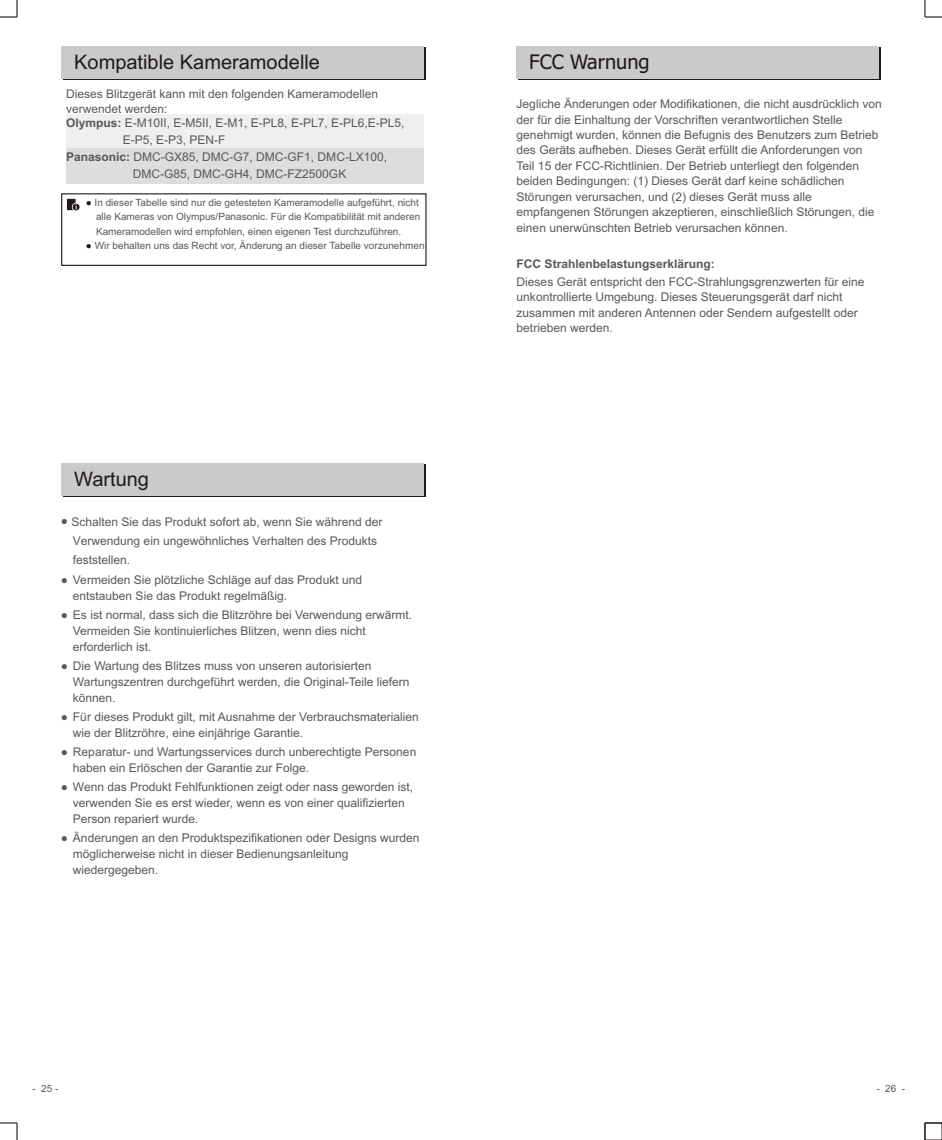
<style>
.page{position:relative;width:942px;height:1140px;background:#fff}
.page>*{position:absolute;margin:0;border:0;box-sizing:border-box;transform-origin:0 0}
.t1{font:20px "Arial";color:#231916}
.t2{font:20px "Zawgyi One";color:#231916}
.t3{font:12px/16px "Arial";color:#595857}
.t4{font:12px/19.2px "Arial Unicode MS";color:#595857}
.t5{font:700 12px "Arial";color:#595857}
.t6{font:10px/14.6px "Arial";color:#595857}
.s1{font-weight:700}
.s2{font-family:"Arial Unicode MS"}
.s3{font-family:"Arial"}
.s4{color:#231916}
</style>
<div class="page">
<svg style="left:0;top:0;width:18px;height:18px"></svg>
<svg style="left:924px;top:0;width:17px;height:18px"></svg>
<svg style="left:0;top:1122px;width:18px;height:18px"></svg>
<svg style="left:924px;top:1122px;width:17px;height:18px"></svg>
<div style="left:63px;top:464px;width:362px;height:33px;background:#c9cacb"></div>
<div style="left:61px;top:463px;width:362px;height:33px;background:#c9cacb"></div>
<div style="left:63px;top:47px;width:362px;height:33px;background:#c9cacb"></div>
<div style="left:61px;top:46px;width:362px;height:33px;background:#c9cacb"></div>
<div style="left:61px;top:193px;width:365px;height:73px;border:1px solid #231916"></div>
<div style="left:67px;top:199px;width:9px;height:11px;background:#231916"></div>
<div style="left:72px;top:203px;width:8px;height:8px;border:2px solid #fff;border-radius:50%"></div>
<svg style="left:73px;top:204px;width:6px;height:6px"></svg>
<div style="left:518px;top:47px;width:362px;height:33px;background:#c9cacb"></div>
<div style="left:516px;top:46px;width:362px;height:33px;background:#c9cacb"></div>
<div style="left:66px;top:148px;width:357px;height:35px;background:#dcdddd"></div>
<div style="left:66px;top:115px;width:357px;height:33px;background:#efeff0"></div>
<h1 class="t1" style="left:74px;top:55px;width:247px">Kompatible Kameramodelle</h1>
<p class="t3" style="left:66px;top:87px;width:313px;line-height:14.8px">Dieses Blitzgerät kann mit den folgenden Kameramodellen verwendet werden:</p>
<p class="t3" style="left:123px;top:115px;width:283px;line-height:17.6px;text-indent:-57px"><span class="s1">Olympus:</span> E-M10II, E-M5II, E-M1, E-PL8, E-PL7, E-PL6,E-PL5,<br>E-P5, E-P3, PEN<span class="s2">-</span>F</p>
<p class="t3" style="left:66px;top:149px;width:322px"><span class="s1">Panasonic:</span> DMC-GX85, DMC-G7, DMC-GF1, DMC-LX100,</p>
<p class="t4" style="left:133px;top:165px;width:215px"><span class="s3">DMC-G85,</span> DMC-GH4, DMC-FZ2500GK</p>
<p class="t6" style="left:96px;top:196px;width:326px;text-indent:-10px"><span class="s4">●</span> In dieser Tabelle sind nur die getesteten Kameramodelle aufgeführt, nicht alle Kameras von Olympus/Panasonic. Für die Kompatibilität mit anderen<br>Kameramodellen wird empfohlen, einen eigenen Test durchzuführen.</p>
<p class="t6" style="left:86px;top:239px;width:340px"><span class="s4">●</span> Wir behalten uns das Recht vor, Änderung an dieser Tabelle vorzunehmen</p>
<h1 class="t1" style="left:74px;top:472px;width:76px">Wartung</h1>
<p class="t4" style="left:73px;top:513px;width:311px;text-indent:-12px">● Schalten Sie das Produkt sofort ab, wenn Sie während der<br>Verwendung ein ungewöhnliches Verhalten des Produkts feststellen.</p>
<p class="t3" style="left:73px;top:573px;width:290px;text-indent:-12px">● Vermeiden Sie plötzliche Schläge auf das Produkt und entstauben Sie das Produkt regelmäßig.</p>
<p class="t3" style="left:73px;top:608px;width:340px;text-indent:-12px">● Es ist normal, dass sich die Blitzröhre bei Verwendung erwärmt.<br>Vermeiden Sie kontinuierliches Blitzen, wenn dies nicht erforderlich ist.</p>
<p class="t3" style="left:73px;top:659px;width:338px;text-indent:-12px">● Die Wartung des Blitzes muss von unseren autorisierten<br>Wartungszentren durchgeführt werden, die Original-Teile liefern können.</p>
<p class="t3" style="left:73px;top:709px;width:347px;text-indent:-12px">● Für dieses Produkt gilt, mit Ausnahme der Verbrauchsmaterialien wie der Blitzröhre, eine einjährige Garantie.</p>
<p class="t3" style="left:73px;top:744px;width:345px;text-indent:-12px">● Reparatur- und Wartungsservices durch unberechtigte Personen haben ein Erlöschen der Garantie zur Folge.</p>
<p class="t3" style="left:73px;top:779px;width:342px;text-indent:-12px">● Wenn das Produkt Fehlfunktionen zeigt oder nass geworden ist, verwenden Sie es erst wieder, wenn es von einer qualifizierten<br>Person repariert wurde.</p>
<p class="t3" style="left:73px;top:830px;width:348px;text-indent:-12px">● Änderungen an den Produktspezifikationen oder Designs wurden möglicherweise nicht in dieser Bedienungsanleitung wiedergegeben.</p>
<h1 class="t2" style="left:529px;top:46px;width:122px">FCC Warnung</h1>
<p class="t3" style="left:516px;top:97px;width:366px;line-height:15.4px">Jegliche Änderungen oder Modifikationen, die nicht ausdrücklich von der für die Einhaltung der Vorschriften verantwortlichen Stelle genehmigt wurden, können die Befugnis des Benutzers zum Betrieb des Geräts aufheben. Dieses Gerät erfüllt die Anforderungen von Teil 15 der FCC-Richtlinien. Der Betrieb unterliegt den folgenden beiden Bedingungen: (1) Dieses Gerät darf keine schädlichen Störungen verursachen, und (2) dieses Gerät muss alle empfangenen Störungen akzeptieren, einschließlich Störungen, die einen unerwünschten Betrieb verursachen können.</p>
<p class="t5" style="left:516px;top:259px;width:200px">FCC Strahlenbelastungserklärung:</p>
<p class="t3" style="left:516px;top:275px;width:349px;line-height:15.4px">Dieses Gerät entspricht den FCC-Strahlungsgrenzwerten für eine unkontrollierte Umgebung. Dieses Steuerungsgerät darf nicht zusammen mit anderen Antennen oder Sendern aufgestellt oder betrieben werden.</p>
<p class="t6" style="left:32px;top:1081px;width:28px">- 25 -</p>
<p class="t6" style="left:876px;top:1081px;width:30px">- 26 -</p>
</div>
